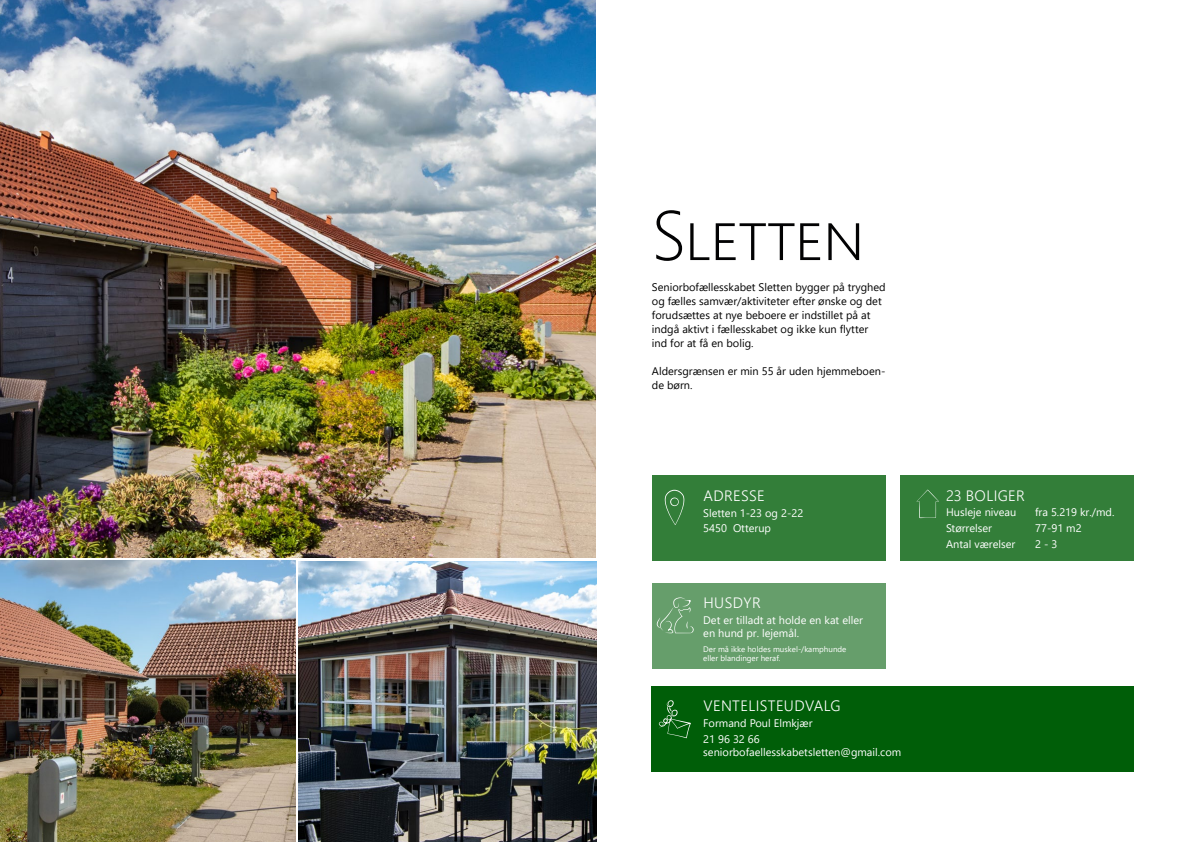
<style>
.page{position:relative;width:1191px;height:842px;background:#fff}
.page>*{position:absolute;margin:0;border:0;box-sizing:border-box;transform-origin:0 0}
.t1{font:300 70px "Segoe UI";letter-spacing:-.03em;color:#020203}
.t2{font:300 15px "Segoe UI";letter-spacing:.025em;color:#fff}
.t3{font:11px/14px "Segoe UI";color:#000}
.t4{font:11px/15.8px "Segoe UI";color:#fff}
.t5{font:8px/9px "Segoe UI";color:#fff}
</style>
<div class="page">
<div style="left:652px;top:476px;width:234px;height:85px;background:#337e39"></div>
<div style="left:652px;top:583px;width:234px;height:85px;background:#669e6b"></div>
<div style="left:652px;top:686px;width:482px;height:85px;background:#005e08"></div>
<div style="left:900px;top:476px;width:234px;height:85px;background:#337e39"></div>
<svg style="left:916px;top:490px;width:22px;height:28px"></svg>
<svg style="left:665px;top:490px;width:19px;height:35px"></svg>
<svg style="left:657px;top:597px;width:37px;height:36px"></svg>
<svg style="left:658px;top:700px;width:32px;height:38px"></svg>
<img style="left:298px;top:561px;width:298px;height:281px">
<img style="left:0;top:561px;width:296px;height:281px">
<img style="left:0;top:0;width:595px;height:558px">
<h1 class="t1" style="left:651px;top:169px;width:215px">Sletten</h1>
<p class="t3" style="left:652px;top:279px;width:235px">Seniorbofællesskabet Sletten bygger på tryghed og fælles samvær/aktiviteter efter ønske og det forudsættes at nye beboere er indstillet på at indgå aktivt i fællesskabet og ikke kun flytter ind for at få en bolig.</p>
<p class="t3" style="left:652px;top:363px;width:235px">Aldersgrænsen er min 55 år uden hjemmeboen&shy;de børn.</p>
<h2 class="t2" style="left:703px;top:481px;width:63px">ADRESSE</h2>
<p class="t4" style="left:703px;top:504px;width:102px">Sletten 1-23 og 2-22<br>5450 Otterup</p>
<h2 class="t2" style="left:703px;top:589px;width:59px">HUSDYR</h2>
<p class="t4" style="left:703px;top:613px;width:161px;line-height:13px">Det er tilladt at holde en kat eller en hund pr. lejemål.</p>
<p class="t5" style="left:703px;top:644px;width:145px">Der må ikke holdes muskel-/kamphunde eller blandinger heraf.</p>
<h2 class="t2" style="left:703px;top:692px;width:139px">VENTELISTEUDVALG</h2>
<p class="t4" style="left:703px;top:714px;width:111px">Formand Poul Elmkjær<br>21 96 32 66</p>
<p class="t4" style="left:703px;top:743px;width:199px">seniorbofaellesskabetsletten@gmail.com</p>
<h2 class="t2" style="left:946px;top:481px;width:80px">23 BOLIGER</h2>
<p class="t4" style="left:946px;top:504px;width:72px">Husleje niveau</p>
<p class="t4" style="left:1035px;top:504px;width:81px">fra 5.219 kr./md.</p>
<p class="t4" style="left:946px;top:519px;width:47px">Størrelser</p>
<p class="t4" style="left:1035px;top:519px;width:48px">77-91 m2</p>
<p class="t4" style="left:946px;top:535px;width:71px">Antal værelser</p>
<p class="t4" style="left:1035px;top:535px;width:24px">2 - 3</p>
</div>
